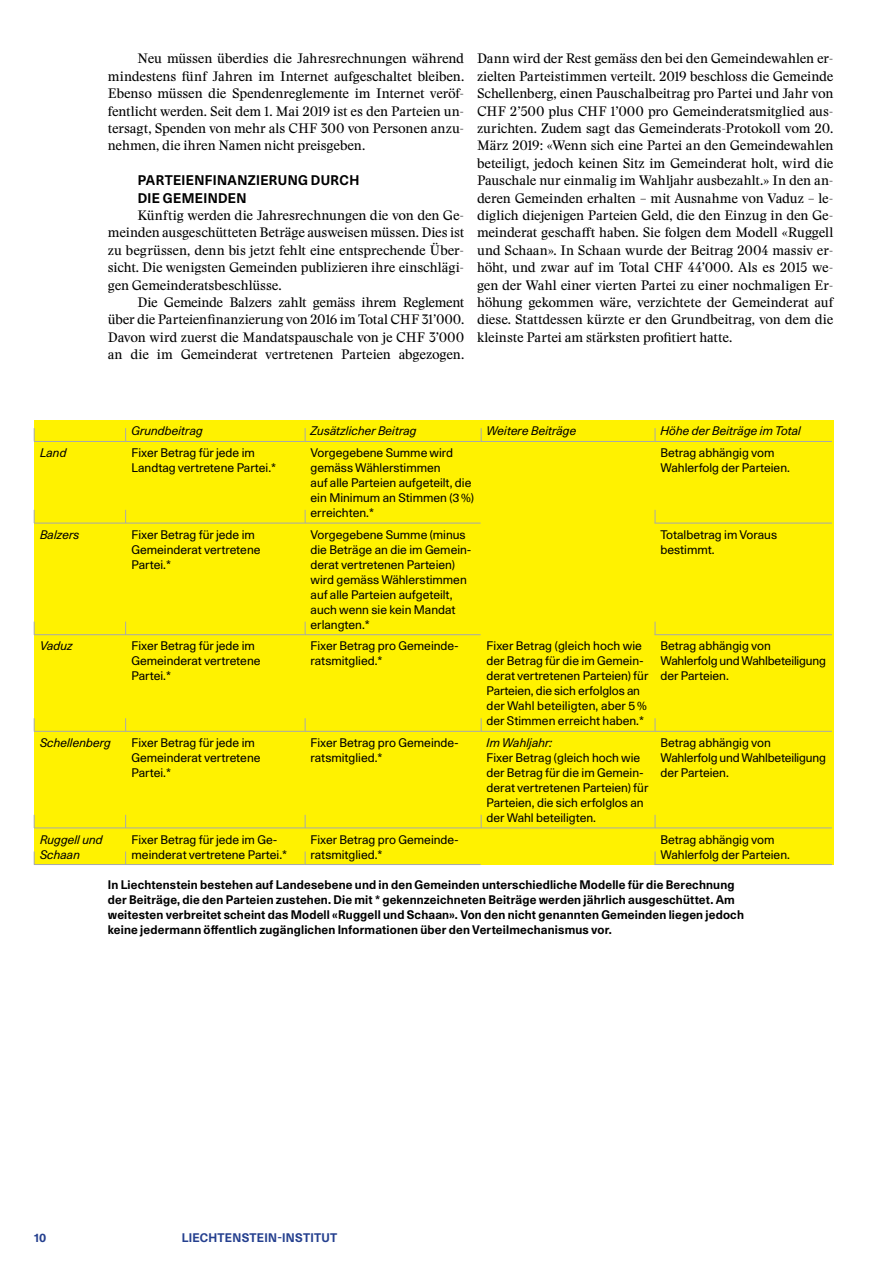
<style>
.page{position:relative;width:893px;height:1263px;background:#fff}
.page>*{position:absolute;margin:0;border:0;box-sizing:border-box;transform-origin:0 0}
._1__Fliesstext{font:13.5px/17.4px "Stanley";letter-spacing:-.02em;color:#000;text-align:justify}
._1__Zwischentitel{font:700 13.5px/17.4px "Unica 77 LL";letter-spacing:.03em;color:#000}
._1__Tabelle_Fliesste{font:12px/15px "Unica 77 LL";color:#000}
._1__Bildlegende{font:700 12px/15px "Unica 77 LL";letter-spacing:.015em;color:#000}
._1__Tabelle_Titel{font:italic 12px/15px "Unica 77 LL";color:#000}
.t1{font:700 12px "Unica 77 LL";letter-spacing:.02em;color:#25408f}
.s1{font-style:italic}
</style>
<div class="page">
<div style="left:34px;top:420px;width:799px;height:445px;background:#fff200"></div>
<hr style="left:34px;top:441px;width:92px;height:1px;background:#a7a9ac">
<hr style="left:126px;top:441px;width:179px;height:1px;background:#a7a9ac">
<hr style="left:305px;top:441px;width:176px;height:1px;background:#a7a9ac">
<hr style="left:481px;top:441px;width:173px;height:1px;background:#a7a9ac">
<hr style="left:654px;top:441px;width:178px;height:1px;background:#a7a9ac">
<hr style="left:34px;top:523px;width:92px;height:1px;background:#a7a9ac">
<hr style="left:126px;top:523px;width:179px;height:1px;background:#a7a9ac">
<hr style="left:305px;top:523px;width:176px;height:1px;background:#a7a9ac">
<hr style="left:654px;top:523px;width:178px;height:1px;background:#a7a9ac">
<hr style="left:34px;top:634px;width:92px;height:1px;background:#a7a9ac">
<hr style="left:126px;top:634px;width:179px;height:1px;background:#a7a9ac">
<hr style="left:305px;top:634px;width:176px;height:1px;background:#a7a9ac">
<hr style="left:654px;top:634px;width:178px;height:1px;background:#a7a9ac">
<hr style="left:34px;top:731px;width:92px;height:1px;background:#a7a9ac">
<hr style="left:126px;top:731px;width:179px;height:1px;background:#a7a9ac">
<hr style="left:305px;top:731px;width:176px;height:1px;background:#a7a9ac">
<hr style="left:481px;top:731px;width:173px;height:1px;background:#a7a9ac">
<hr style="left:654px;top:731px;width:178px;height:1px;background:#a7a9ac">
<hr style="left:34px;top:828px;width:92px;height:1px;background:#a7a9ac">
<hr style="left:126px;top:828px;width:179px;height:1px;background:#a7a9ac">
<hr style="left:305px;top:828px;width:176px;height:1px;background:#a7a9ac">
<hr style="left:481px;top:828px;width:173px;height:1px;background:#a7a9ac">
<hr style="left:654px;top:828px;width:178px;height:1px;background:#a7a9ac">
<hr style="left:34px;top:864px;width:92px;height:1px;background:#a7a9ac">
<hr style="left:126px;top:864px;width:179px;height:1px;background:#a7a9ac">
<hr style="left:305px;top:864px;width:176px;height:1px;background:#a7a9ac">
<hr style="left:654px;top:864px;width:178px;height:1px;background:#a7a9ac">
<svg style="left:34px;top:428px;width:1px;height:13px"></svg>
<svg style="left:34px;top:510px;width:1px;height:13px"></svg>
<svg style="left:34px;top:622px;width:1px;height:13px"></svg>
<svg style="left:34px;top:718px;width:1px;height:13px"></svg>
<svg style="left:34px;top:815px;width:1px;height:13px"></svg>
<svg style="left:34px;top:851px;width:1px;height:13px"></svg>
<svg style="left:125px;top:428px;width:1px;height:13px"></svg>
<svg style="left:125px;top:510px;width:1px;height:13px"></svg>
<svg style="left:125px;top:622px;width:1px;height:13px"></svg>
<svg style="left:125px;top:718px;width:1px;height:13px"></svg>
<svg style="left:125px;top:815px;width:1px;height:13px"></svg>
<svg style="left:125px;top:851px;width:1px;height:14px"></svg>
<svg style="left:305px;top:428px;width:1px;height:13px"></svg>
<svg style="left:305px;top:510px;width:1px;height:13px"></svg>
<svg style="left:305px;top:622px;width:1px;height:13px"></svg>
<svg style="left:305px;top:718px;width:1px;height:13px"></svg>
<svg style="left:305px;top:815px;width:1px;height:13px"></svg>
<svg style="left:305px;top:851px;width:1px;height:13px"></svg>
<svg style="left:481px;top:428px;width:1px;height:13px"></svg>
<svg style="left:481px;top:718px;width:1px;height:13px"></svg>
<svg style="left:481px;top:815px;width:1px;height:13px"></svg>
<svg style="left:655px;top:428px;width:1px;height:13px"></svg>
<svg style="left:655px;top:510px;width:1px;height:13px"></svg>
<svg style="left:655px;top:622px;width:1px;height:13px"></svg>
<svg style="left:655px;top:718px;width:1px;height:13px"></svg>
<svg style="left:655px;top:815px;width:1px;height:13px"></svg>
<svg style="left:655px;top:851px;width:1px;height:13px"></svg>
<p class="_1__Fliesstext" style="left:108px;top:50px;width:358px;text-indent:30px">Neu müssen überdies die Jahresrechnungen während mindestens fünf Jahren im Internet aufgeschaltet bleiben.<br>Ebenso müssen die Spendenreglemente im Internet veröf&shy;fentlicht werden. Seit dem 1. Mai 2019 ist es den Parteien un&shy;tersagt, Spenden von mehr als CHF 300 von Personen anzu&shy;nehmen, die ihren Namen nicht preisgeben.</p>
<p class="_1__Zwischentitel" style="left:138px;top:171px;width:223px">PARTEIENFINANZIERUNG DURCH<br>DIE GEMEINDEN</p>
<p class="_1__Fliesstext" style="left:108px;top:207px;width:358px;text-indent:30px">Künftig werden die Jahresrechnungen die von den Ge&shy;meinden ausgeschütteten Beträge ausweisen müssen. Dies ist zu begrüssen, denn bis jetzt fehlt eine entsprechende Über&shy;sicht. Die wenigsten Gemeinden publizieren ihre einschlägi&shy;gen Gemeinderatsbeschlüsse.</p>
<p class="_1__Fliesstext" style="left:108px;top:294px;width:358px;text-indent:30px">Die Gemeinde Balzers zahlt gemäss ihrem Reglement über die Parteienfinanzierung von 2016 im Total CHF 31’000.<br>Davon wird zuerst die Mandatspauschale von je CHF 3’000 an die im Gemeinderat vertretenen Parteien abgezogen.</p>
<p class="_1__Fliesstext" style="left:477px;top:50px;width:358px">Dann wird der Rest gemäss den bei den Gemeindewahlen er&shy;zielten Parteistimmen verteilt. 2019 beschloss die Gemeinde Schellenberg, einen Pauschalbeitrag pro Partei und Jahr von CHF 2’500 plus CHF 1’000 pro Gemeinderatsmitglied aus&shy;zurichten. Zudem sagt das Gemeinderats-Protokoll vom 20.<br>März 2019: «Wenn sich eine Partei an den Gemeindewahlen beteiligt, jedoch keinen Sitz im Gemeinderat holt, wird die Pauschale nur einmalig im Wahljahr ausbezahlt.» In den an&shy;deren Gemeinden erhalten – mit Ausnahme von Vaduz – le&shy;diglich diejenigen Parteien Geld, die den Einzug in den Ge&shy;meinderat geschafft haben. Sie folgen dem Modell «Ruggell und Schaan». In Schaan wurde der Beitrag 2004 massiv er&shy;höht, und zwar auf im Total CHF 44’000. Als es 2015 we&shy;gen der Wahl einer vierten Partei zu einer nochmaligen Er&shy;höhung gekommen wäre, verzichtete der Gemeinderat auf diese. Stattdessen kürzte er den Grundbeitrag, von dem die kleinste Partei am stärksten profitiert hatte.</p>
<p class="_1__Tabelle_Titel" style="left:132px;top:423px;width:73px">Grundbeitrag</p>
<p class="_1__Tabelle_Titel" style="left:311px;top:423px;width:108px">Zusätzlicher Beitrag</p>
<p class="_1__Tabelle_Titel" style="left:487px;top:423px;width:91px">Weitere Beiträge</p>
<p class="_1__Tabelle_Titel" style="left:660px;top:423px;width:142px">Höhe der Beiträge im Total</p>
<p class="_1__Tabelle_Titel" style="left:40px;top:445px;width:28px">Land</p>
<p class="_1__Tabelle_Fliesste" style="left:132px;top:445px;width:146px">Fixer Betrag für jede im<br>Landtag vertretene Partei.*</p>
<p class="_1__Tabelle_Fliesste" style="left:311px;top:445px;width:165px">Vorgegebene Summe wird gemäss Wählerstimmen<br>auf alle Parteien aufgeteilt, die ein Minimum an Stimmen (3%) erreichten.*</p>
<p class="_1__Tabelle_Fliesste" style="left:660px;top:445px;width:131px">Betrag abhängig vom<br>Wahlerfolg der Parteien.</p>
<p class="_1__Tabelle_Titel" style="left:40px;top:526px;width:41px">Balzers</p>
<p class="_1__Tabelle_Fliesste" style="left:132px;top:526px;width:130px">Fixer Betrag für jede im<br>Gemeinderat vertretene<br>Partei.*</p>
<p class="_1__Tabelle_Fliesste" style="left:311px;top:526px;width:163px">Vorgegebene Summe (minus die Beträge an die im Gemein&shy;derat vertretenen Parteien) wird gemäss Wählerstimmen auf alle Parteien aufgeteilt, auch wenn sie kein Mandat erlangten.*</p>
<p class="_1__Tabelle_Fliesste" style="left:660px;top:526px;width:118px">Totalbetrag im Voraus bestimmt.</p>
<p class="_1__Tabelle_Titel" style="left:40px;top:638px;width:34px">Vaduz</p>
<p class="_1__Tabelle_Fliesste" style="left:132px;top:638px;width:130px">Fixer Betrag für jede im<br>Gemeinderat vertretene<br>Partei.*</p>
<p class="_1__Tabelle_Fliesste" style="left:311px;top:638px;width:150px">Fixer Betrag pro Gemeinde&shy;ratsmitglied.*</p>
<p class="_1__Tabelle_Fliesste" style="left:487px;top:638px;width:163px">Fixer Betrag (gleich hoch wie der Betrag für die im Gemein&shy;derat vertretenen Parteien) für<br>Parteien, die sich erfolglos an der Wahl beteiligten, aber 5 % der Stimmen erreicht haben.*</p>
<p class="_1__Tabelle_Fliesste" style="left:660px;top:638px;width:167px">Betrag abhängig von<br>Wahlerfolg und Wahlbeteiligung der Parteien.</p>
<p class="_1__Tabelle_Titel" style="left:40px;top:734px;width:72px">Schellenberg</p>
<p class="_1__Tabelle_Fliesste" style="left:132px;top:734px;width:130px">Fixer Betrag für jede im<br>Gemeinderat vertretene<br>Partei.*</p>
<p class="_1__Tabelle_Fliesste" style="left:311px;top:734px;width:150px">Fixer Betrag pro Gemeinde&shy;ratsmitglied.*</p>
<p class="_1__Tabelle_Fliesste" style="left:487px;top:734px;width:163px"><span class="s1">Im Wahljahr:<br></span>Fixer Betrag (gleich hoch wie der Betrag für die im Gemein&shy;derat vertretenen Parteien) für<br>Parteien, die sich erfolglos an der Wahl beteiligten.</p>
<p class="_1__Tabelle_Fliesste" style="left:660px;top:734px;width:167px">Betrag abhängig von<br>Wahlerfolg und Wahlbeteiligung der Parteien.</p>
<p class="_1__Tabelle_Titel" style="left:40px;top:831px;width:64px">Ruggell und<br>Schaan</p>
<p class="_1__Tabelle_Fliesste" style="left:132px;top:831px;width:157px">Fixer Betrag für jede im Ge&shy;meinderat vertretene Partei.*</p>
<p class="_1__Tabelle_Fliesste" style="left:311px;top:831px;width:150px">Fixer Betrag pro Gemeinde&shy;ratsmitglied.*</p>
<p class="_1__Tabelle_Fliesste" style="left:660px;top:831px;width:131px">Betrag abhängig vom<br>Wahlerfolg der Parteien.</p>
<p class="_1__Bildlegende" style="left:108px;top:877px;width:638px">In Liechtenstein bestehen auf Landesebene und in den Gemeinden unterschiedliche Modelle für die Berechnung der Beiträge, die den Parteien zustehen. Die mit * gekennzeichneten Beiträge werden jährlich ausgeschüttet. Am weitesten verbreitet scheint das Modell «Ruggell und Schaan». Von den nicht genannten Gemeinden liegen jedoch keine jedermann öffentlich zugänglichen Informationen über den Verteilmechanismus vor.</p>
<p class="t1" style="left:34px;top:1229px;width:14px">10</p>
<p class="t1" style="left:182px;top:1229px;width:157px">LIECHTENSTEIN-INSTITUT</p>
</div>
